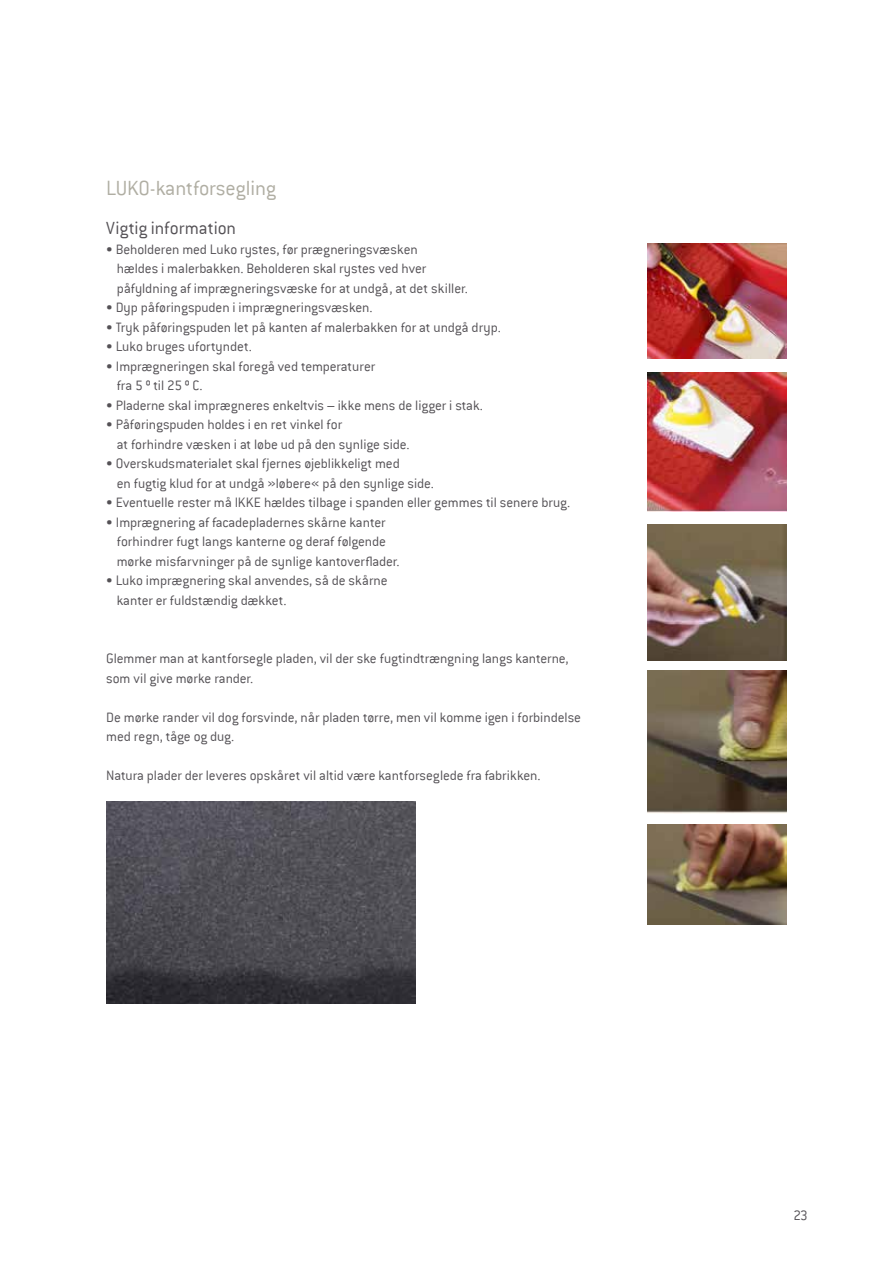
<style>
.page{position:relative;width:893px;height:1263px;background:#fff}
.page>*{position:absolute;margin:0;border:0;box-sizing:border-box;transform-origin:0 0}
.t1{font:300 22.5px "Conduit ITC";letter-spacing:-.005em;color:#b0aea3}
.t2{font:300 19.5px "Conduit ITC";letter-spacing:-.005em;color:#545155}
.t3{font:300 15px/19.5px "Conduit ITC";letter-spacing:-.005em;color:#545155}
</style>
<div class="page">
<img style="left:648px;top:243px;width:139px;height:115px">
<img style="left:648px;top:372px;width:139px;height:140px">
<img style="left:648px;top:524px;width:139px;height:136px">
<img style="left:648px;top:670px;width:139px;height:144px">
<img style="left:648px;top:824px;width:139px;height:100px">
<img style="left:106px;top:801px;width:309px;height:202px">
<h1 class="t1" style="left:106px;top:175px;width:171px">LUKO-kantforsegling</h1>
<h2 class="t2" style="left:106px;top:217px;width:131px">Vigtig information</h2>
<p class="t3" style="left:117px;top:239px;width:352px;text-indent:-10px">• Beholderen med Luko rystes, før prægneringsvæsken<br>hældes i malerbakken. Beholderen skal rystes ved hver påfyldning af imprægneringsvæske for at undgå, at det skiller.</p>
<p class="t3" style="left:106px;top:298px;width:268px">• Dyp påføringspuden i imprægneringsvæsken.</p>
<p class="t3" style="left:106px;top:317px;width:396px">• Tryk påføringspuden let på kanten af malerbakken for at undgå dryp.</p>
<p class="t3" style="left:106px;top:337px;width:147px">• Luko bruges ufortyndet.</p>
<p class="t3" style="left:117px;top:356px;width:260px;text-indent:-10px">• Imprægneringen skal foregå ved temperaturer fra 5 º til 25 º C.</p>
<p class="t3" style="left:106px;top:395px;width:378px">• Pladerne skal imprægneres enkeltvis – ikke mens de ligger i stak.</p>
<p class="t3" style="left:117px;top:415px;width:294px;text-indent:-10px">• Påføringspuden holdes i en ret vinkel for<br>at forhindre væsken i at løbe ud på den synlige side.</p>
<p class="t3" style="left:117px;top:454px;width:319px;text-indent:-10px">• Overskudsmaterialet skal fjernes øjeblikkeligt med<br>en fugtig klud for at undgå »løbere« på den synlige side.</p>
<p class="t3" style="left:106px;top:493px;width:465px">• Eventuelle rester må IKKE hældes tilbage i spanden eller gemmes til senere brug.</p>
<p class="t3" style="left:117px;top:512px;width:284px;text-indent:-10px">• Imprægnering af facadepladernes skårne kanter forhindrer fugt langs kanterne og deraf følgende mørke misfarvninger på de synlige kantoverflader.</p>
<p class="t3" style="left:117px;top:571px;width:272px;text-indent:-10px">• Luko imprægnering skal anvendes, så de skårne kanter er fuldstændig dækket.</p>
<p class="t3" style="left:106px;top:649px;width:464px">Glemmer man at kantforsegle pladen, vil der ske fugtindtrængning langs kanterne, som vil give mørke rander.</p>
<p class="t3" style="left:106px;top:707px;width:476px">De mørke rander vil dog forsvinde, når pladen tørre, men vil komme igen i forbindelse med regn, tåge og dug.</p>
<p class="t3" style="left:106px;top:766px;width:436px">Natura plader der leveres opskåret vil altid være kantforseglede fra fabrikken.</p>
<p class="t3" style="left:793px;top:1206px;width:16px">23</p>
</div>
